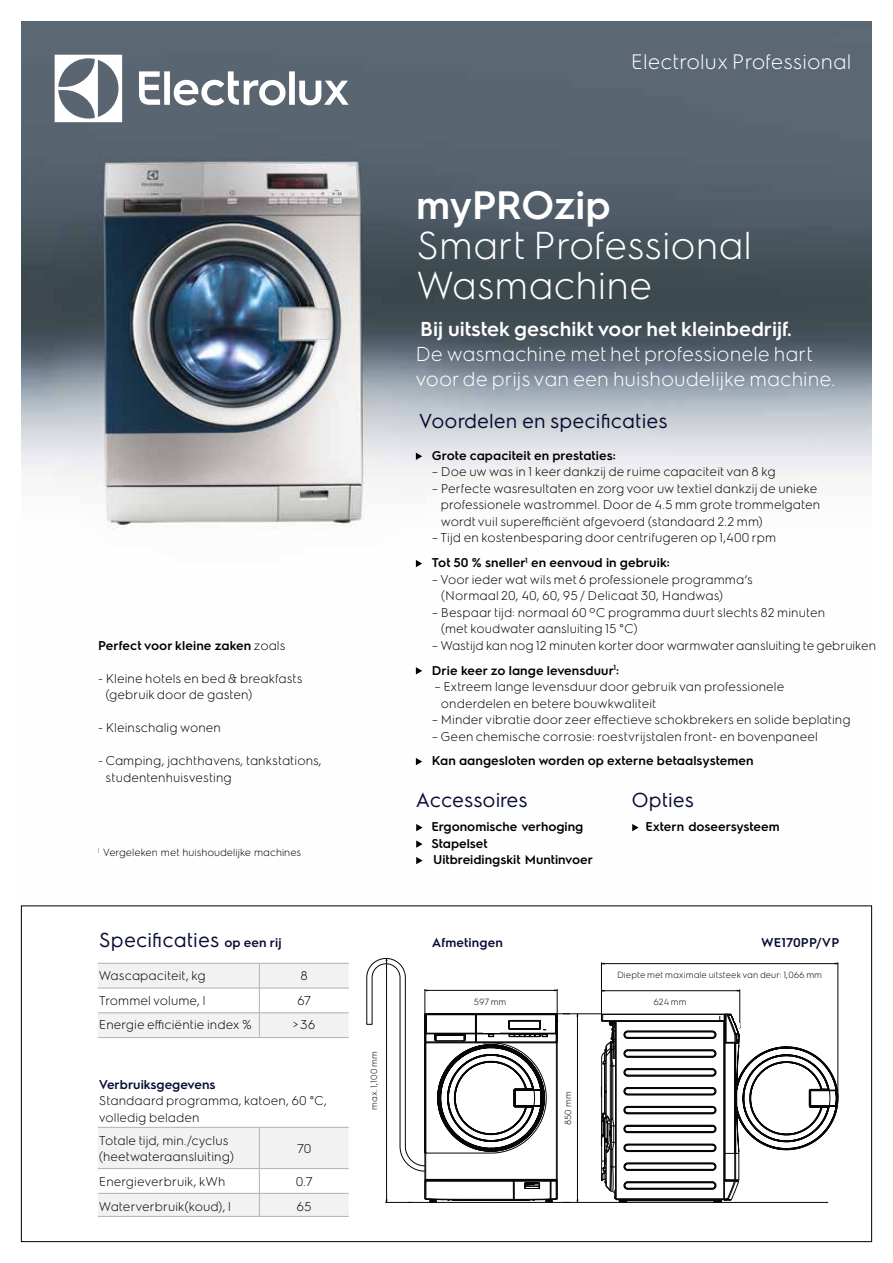
<style>
.page{position:relative;width:893px;height:1263px;background:#fff}
.page>*{position:absolute;margin:0;border:0;box-sizing:border-box;transform-origin:0 0}
.t1{font:600 39.75px "Electrolux Sans";letter-spacing:-.015em;color:#fff}
.t2{font:300 39px/39.8px "Electrolux Sans";color:#fff}
.t3{font:300 21px "Electrolux Sans";letter-spacing:.005em;color:#fff}
.t4{font:300 20.25px/24.8px "Electrolux Sans";color:#fff}
.t5{font:20.25px "Electrolux Sans";letter-spacing:.005em;color:#070d33}
.t6{font:600 20.25px "Electrolux Sans";color:#fff}
.t7{font:300 12.75px/16.5px "Electrolux Sans";letter-spacing:.005em;color:#000}
.t8{font:600 12.75px/16.5px "Electrolux Sans";color:#000}
.t9{font:600 12.75px "Electrolux Sans";color:#070d33}
.t10{font:300 10.5px "Electrolux Sans";color:#000}
.t11{font:300 9px "Electrolux Sans";letter-spacing:.005em;color:#000}
.s1{font-weight:300}
.s2{font-weight:600;font-size:12.75px}
.s3{font-weight:600}
</style>
<div class="page">
<img style="left:21px;top:21px;width:851px;height:885px">
<svg style="left:98px;top:964px;width:251px;height:252px"></svg>
<hr style="left:98px;top:963px;width:161px;height:1px;background:#b3b2b2">
<hr style="left:259px;top:963px;width:90px;height:1px;background:#b3b2b2">
<hr style="left:98px;top:988px;width:161px;height:1px;background:#b3b2b2">
<hr style="left:259px;top:988px;width:90px;height:1px;background:#b3b2b2">
<hr style="left:98px;top:1012px;width:161px;height:1px;background:#b3b2b2">
<hr style="left:259px;top:1012px;width:90px;height:1px;background:#b3b2b2">
<svg style="left:259px;top:963px;width:1px;height:74px"></svg>
<hr style="left:98px;top:1037px;width:161px;height:1px;background:#b3b2b2">
<hr style="left:259px;top:1037px;width:90px;height:1px;background:#b3b2b2">
<hr style="left:98px;top:1127px;width:161px;height:1px;background:#b3b2b2">
<hr style="left:259px;top:1127px;width:90px;height:1px;background:#b3b2b2">
<hr style="left:259px;top:1127px;width:1px;height:41px;background:#b3b2b2">
<hr style="left:98px;top:1168px;width:161px;height:1px;background:#b3b2b2">
<hr style="left:259px;top:1168px;width:90px;height:1px;background:#b3b2b2">
<hr style="left:98px;top:1193px;width:161px;height:1px;background:#b3b2b2">
<hr style="left:259px;top:1193px;width:90px;height:1px;background:#b3b2b2">
<svg style="left:259px;top:1169px;width:1px;height:47px"></svg>
<hr style="left:98px;top:1216px;width:161px;height:1px;background:#b3b2b2">
<hr style="left:259px;top:1216px;width:90px;height:1px;background:#b3b2b2">
<hr style="left:838px;top:962px;width:1px;height:135px;background:#070606">
<svg style="left:570px;top:962px;width:258px;height:240px"></svg>
<hr style="left:604px;top:963px;width:231px;height:1px;background:#070606">
<hr style="left:604px;top:990px;width:133px;height:1px;background:#070606">
<hr style="left:577px;top:1016px;width:1px;height:184px;background:#070606">
<hr style="left:608px;top:962px;width:1px;height:58px;background:#070606">
<hr style="left:844px;top:962px;width:1px;height:135px;background:#070606">
<hr style="left:746px;top:989px;width:1px;height:38px;background:#070606">
<svg style="left:367px;top:958px;width:203px;height:244px"></svg>
<hr style="left:427px;top:990px;width:127px;height:1px;background:#070606">
<hr style="left:386px;top:961px;width:1px;height:239px;background:#070606">
<svg style="left:385px;top:1199px;width:27px;height:4px"></svg>
<svg style="left:55px;top:55px;width:67px;height:67px"></svg>
<svg style="left:139px;top:71px;width:210px;height:34px"></svg>
<svg style="left:416px;top:453px;width:6px;height:7px"></svg>
<svg style="left:416px;top:560px;width:6px;height:7px"></svg>
<svg style="left:416px;top:667px;width:6px;height:7px"></svg>
<svg style="left:416px;top:758px;width:6px;height:7px"></svg>
<svg style="left:416px;top:824px;width:7px;height:7px"></svg>
<svg style="left:632px;top:824px;width:7px;height:7px"></svg>
<svg style="left:416px;top:840px;width:7px;height:8px"></svg>
<svg style="left:416px;top:857px;width:7px;height:7px"></svg>
<div style="left:483px;top:1016px;width:16px;height:16px;background:#fff"></div>
<svg style="left:601px;top:1014px;width:237px;height:188px"></svg>
<h3 class="t3" style="left:631px;top:48px;width:222px">Electrolux Professional</h3>
<p class="t8" style="left:98px;top:636px;width:189px">Perfect voor kleine zaken <span class="s1">zoals</span></p>
<p class="t7" style="left:106px;top:669px;width:198px;text-indent:-7px">- Kleine hotels en bed &amp; breakfasts (gebruik door de gasten)</p>
<p class="t7" style="left:98px;top:719px;width:124px">- Kleinschalig wonen</p>
<p class="t7" style="left:106px;top:752px;width:218px;text-indent:-7px">- Camping, jachthavens, tankstations, studentenhuisvesting</p>
<p class="t10" style="left:98px;top:845px;width:205px"><sup>1</sup> Vergeleken met huishoudelijke machines</p>
<h3 class="t5" style="left:99px;top:925px;width:184px">Specificaties <span class="s2">op een rij</span></h3>
<p class="t7" style="left:99px;top:966px;width:108px">Wascapaciteit, kg</p>
<p class="t7" style="left:300px;top:966px;width:9px">8</p>
<p class="t7" style="left:99px;top:991px;width:108px">Trommel volume, l</p>
<p class="t7" style="left:297px;top:991px;width:16px">67</p>
<p class="t7" style="left:99px;top:1016px;width:154px">Energie efficiëntie index %</p>
<p class="t7" style="left:293px;top:1016px;width:24px">&gt;36</p>
<p class="t9" style="left:99px;top:1075px;width:118px">Verbruiksgegevens</p>
<p class="t7" style="left:99px;top:1091px;width:230px">Standaard programma, katoen, 60 °C, volledig beladen</p>
<p class="t7" style="left:99px;top:1131px;width:137px">Totale tijd, min./cyclus (heetwateraansluiting)</p>
<p class="t7" style="left:297px;top:1139px;width:16px">70</p>
<p class="t7" style="left:99px;top:1172px;width:128px">Energieverbruik, kWh</p>
<p class="t7" style="left:296px;top:1172px;width:19px">0.7</p>
<p class="t7" style="left:99px;top:1197px;width:134px">Waterverbruik(koud), l</p>
<p class="t7" style="left:297px;top:1197px;width:17px">65</p>
<p class="t11" style="left:368px;top:1110px;width:60px;rotate:-90deg">max. 1,100 mm</p>
<h1 class="t1" style="left:416px;top:177px;width:196px">myPROzip</h1>
<h2 class="t2" style="left:416px;top:223px;width:337px">Smart Professional<br>Wasmachine</h2>
<h3 class="t6" style="left:420px;top:315px;width:373px">Bij uitstek geschikt voor het kleinbedrijf.</h3>
<h3 class="t4" style="left:415px;top:340px;width:422px">De wasmachine met het professionele hart voor de prijs van een huishoudelijke machine.</h3>
<h3 class="t5" style="left:419px;top:406px;width:251px">Voordelen en specificaties</h3>
<p class="t8" style="left:432px;top:446px;width:185px">Grote capaciteit en prestaties:</p>
<p class="t7" style="left:432px;top:463px;width:345px">– Doe uw was in 1 keer dankzij de ruime capaciteit van 8 kg</p>
<p class="t7" style="left:441px;top:479px;width:381px;text-indent:-9px">– Perfecte wasresultaten en zorg voor uw textiel dankzij de unieke professionele wastrommel. Door de 4.5 mm grote trommelgaten wordt vuil superefficiënt afgevoerd (standaard 2.2 mm)</p>
<p class="t7" style="left:432px;top:525px;width:346px;line-height:24.8px">– Tijd en kostenbesparing door centrifugeren op 1,400 rpm<br><span class="s3">Tot 50 % sneller</span><sup>1</sup> <span class="s3">en eenvoud in gebruik:</span></p>
<p class="t7" style="left:441px;top:570px;width:313px;text-indent:-9px">– Voor ieder wat wils met 6 professionele programma‘s (Normaal 20, 40, 60, 95 / Delicaat 30, Handwas)</p>
<p class="t7" style="left:441px;top:603px;width:386px;text-indent:-9px">– Bespaar tijd: normaal 60 ºC programma duurt slechts 82 minuten (met koudwater aansluiting 15 °C)</p>
<p class="t7" style="left:432px;top:632px;width:446px;line-height:24.8px">– Wastijd kan nog 12 minuten korter door warmwater aansluiting te gebruiken<br><span class="s3">Drie keer zo lange levensduur</span><sup>1</sup><span class="s3">:</span></p>
<p class="t7" style="left:441px;top:677px;width:345px;text-indent:-6px">– Extreem lange levensduur door gebruik van professionele onderdelen en betere bouwkwaliteit</p>
<p class="t7" style="left:432px;top:710px;width:420px">– Minder vibratie door zeer effectieve schokbrekers en solide beplating</p>
<p class="t7" style="left:432px;top:727px;width:387px">– Geen chemische corrosie: roestvrijstalen front- en bovenpaneel</p>
<p class="t8" style="left:432px;top:752px;width:323px">Kan aangesloten worden op externe betaalsystemen</p>
<h3 class="t5" style="left:415px;top:785px;width:114px">Accessoires</h3>
<h3 class="t5" style="left:631px;top:785px;width:64px">Opties</h3>
<p class="t8" style="left:431px;top:818px;width:153px">Ergonomische verhoging</p>
<p class="t8" style="left:646px;top:818px;width:136px">Extern doseersysteem</p>
<p class="t8" style="left:431px;top:834px;width:163px">Stapelset<br>Uitbreidingskit Muntinvoer</p>
<p class="t9" style="left:432px;top:933px;width:72px">Afmetingen</p>
<p class="t11" style="left:474px;top:995px;width:34px">597 mm</p>
<p class="t11" style="left:562px;top:1125px;width:35px;rotate:-90deg">850 mm</p>
<p class="t9" style="left:761px;top:933px;width:80px">WE170PP/VP</p>
<p class="t11" style="left:617px;top:968px;width:207px">Diepte met maximale uitsteek van deur: 1,066 mm</p>
<p class="t11" style="left:653px;top:995px;width:35px">624 mm</p>
</div>
